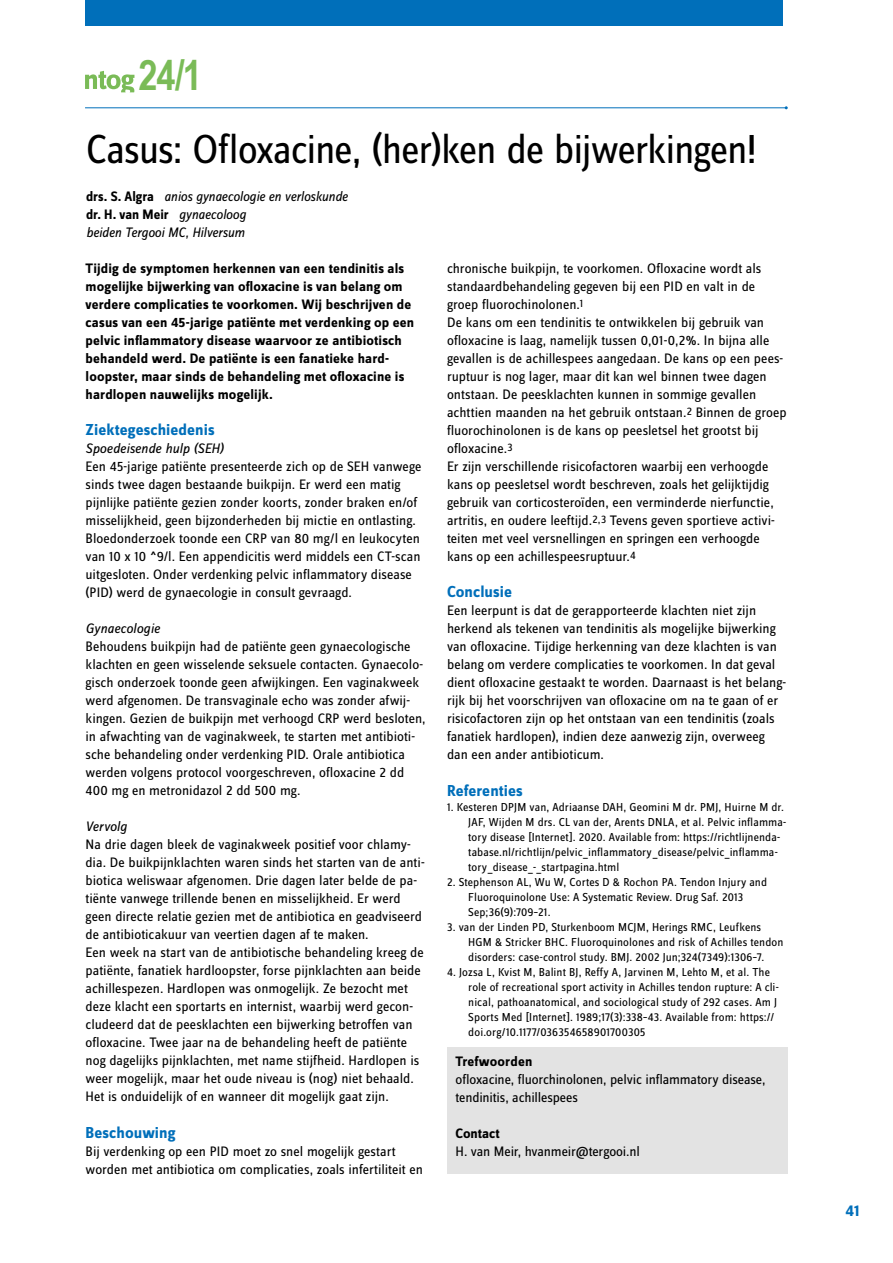
<style>
.page{position:relative;width:893px;height:1263px;background:#fff}
.page>*{position:absolute;margin:0;border:0;box-sizing:border-box;transform-origin:0 0}
.t1{font:42px "Zine Sans Dis";letter-spacing:-.025em;color:#000}
.t2{font:700 42px "Arial Narrow";color:#7abb57}
.t3{font:700 16.5px "Zine Sans Dis";letter-spacing:.005em;color:#006fba}
.t4{font:14.25px/18px "Zine Sans Dis";color:#000}
.t5{font:700 14.25px/18px "Zine Sans Dis";letter-spacing:.01em;color:#000}
.t6{font:italic 14.25px/18px "Zine Sans Dis";letter-spacing:-.01em;color:#000}
.t7{font:12px/15px "Zine Sans Dis";letter-spacing:.005em;color:#000}
.s1{font-weight:700;font-style:normal}
</style>
<div class="page">
<div style="left:85px;top:0;width:697px;height:26px;background:#006fba"></div>
<svg style="left:85px;top:71px;width:49px;height:21px"></svg>
<hr style="left:85px;top:107px;width:701px;height:1px;background:#006fba">
<div style="left:447px;top:1047px;width:341px;height:126px;background:#e3e3e3"></div>
<h1 class="t2" style="left:139px;top:43px;width:65px">24/1</h1>
<h1 class="t1" style="left:86px;top:129px;width:673px">Casus: Ofloxacine, (her)ken de bijwerkingen!</h1>
<p class="t6" style="left:86px;top:188px;width:263px"><span class="s1">drs. S. Algra</span> anios gynaecologie en verloskunde <span class="s1">dr. H. van Meir</span> gynaecoloog<br>beiden Tergooi MC, Hilversum</p>
<p class="t5" style="left:86px;top:260px;width:330px">Tijdig de symptomen herkennen van een tendinitis als mogelijke bijwerking van ofloxacine is van belang om verdere complicaties te voorkomen. Wij beschrijven de casus van een 45-jarige patiënte met verdenking op een pelvic inflammatory disease waarvoor ze antibiotisch behandeld werd. De patiënte is een fanatieke hard&shy;loopster, maar sinds de behandeling met ofloxacine is hardlopen nauwelijks mogelijk.</p>
<p class="t3" style="left:86px;top:422px;width:131px">Ziektegeschiedenis</p>
<p class="t6" style="left:86px;top:440px;width:140px">Spoedeisende hulp (SEH)</p>
<p class="t4" style="left:86px;top:458px;width:337px">Een 45-jarige patiënte presenteerde zich op de SEH vanwege sinds twee dagen bestaande buikpijn. Er werd een matig pijnlijke patiënte gezien zonder koorts, zonder braken en/of misselijkheid, geen bijzonderheden bij mictie en ontlasting.<br>Bloedonderzoek toonde een CRP van 80 mg/l en leukocyten van 10 x 10 ^9/l. Een appendicitis werd middels een CT-scan uitgesloten. Onder verdenking pelvic inflammatory disease (PID) werd de gynaecologie in consult gevraagd.</p>
<p class="t6" style="left:86px;top:620px;width:76px">Gynaecologie</p>
<p class="t4" style="left:86px;top:638px;width:342px">Behoudens buikpijn had de patiënte geen gynaecologische klachten en geen wisselende seksuele contacten. Gynaecolo&shy;gisch onderzoek toonde geen afwijkingen. Een vaginakweek werd afgenomen. De transvaginale echo was zonder afwij&shy;kingen. Gezien de buikpijn met verhoogd CRP werd besloten, in afwachting van de vaginakweek, te starten met antibioti&shy;sche behandeling onder verdenking PID. Orale antibiotica werden volgens protocol voorgeschreven, ofloxacine 2 dd 400 mg en metronidazol 2 dd 500 mg.</p>
<p class="t6" style="left:86px;top:818px;width:43px">Vervolg</p>
<p class="t4" style="left:86px;top:836px;width:341px">Na drie dagen bleek de vaginakweek positief voor chlamy&shy;dia. De buikpijnklachten waren sinds het starten van de anti&shy;biotica weliswaar afgenomen. Drie dagen later belde de pa&shy;tiënte vanwege trillende benen en misselijkheid. Er werd geen directe relatie gezien met de antibiotica en geadviseerd de antibioticakuur van veertien dagen af te maken.<br>Een week na start van de antibiotische behandeling kreeg de patiënte, fanatiek hardloopster, forse pijnklachten aan beide achillespezen. Hardlopen was onmogelijk. Ze bezocht met deze klacht een sportarts en internist, waarbij werd gecon&shy;cludeerd dat de peesklachten een bijwerking betroffen van ofloxacine. Twee jaar na de behandeling heeft de patiënte nog dagelijks pijnklachten, met name stijfheid. Hardlopen is weer mogelijk, maar het oude niveau is (nog) niet behaald.<br>Het is onduidelijk of en wanneer dit mogelijk gaat zijn.</p>
<p class="t3" style="left:86px;top:1124px;width:91px">Beschouwing</p>
<p class="t4" style="left:86px;top:1142px;width:339px">Bij verdenking op een PID moet zo snel mogelijk gestart worden met antibiotica om complicaties, zoals infertiliteit en</p>
<p class="t4" style="left:447px;top:260px;width:341px">chronische buikpijn, te voorkomen. Ofloxacine wordt als standaardbehandeling gegeven bij een PID en valt in de groep fluorochinolonen.<sup>1<br></sup>De kans om een tendinitis te ontwikkelen bij gebruik van ofloxacine is laag, namelijk tussen 0,01-0,2%. In bijna alle gevallen is de achillespees aangedaan. De kans op een pees&shy;ruptuur is nog lager, maar dit kan wel binnen twee dagen ontstaan. De peesklachten kunnen in sommige gevallen achttien maanden na het gebruik ontstaan.<sup>2</sup> Binnen de groep fluorochinolonen is de kans op peesletsel het grootst bij ofloxacine.<sup>3<br></sup>Er zijn verschillende risicofactoren waarbij een verhoogde kans op peesletsel wordt beschreven, zoals het gelijktijdig gebruik van corticosteroïden, een verminderde nierfunctie, artritis, en oudere leeftijd.<sup>2,3</sup> Tevens geven sportieve activi&shy;teiten met veel versnellingen en springen een verhoogde kans op een achillespeesruptuur.<sup>4</sup></p>
<p class="t3" style="left:447px;top:584px;width:67px">Conclusie</p>
<p class="t4" style="left:447px;top:602px;width:341px">Een leerpunt is dat de gerapporteerde klachten niet zijn herkend als tekenen van tendinitis als mogelijke bijwerking van ofloxacine. Tijdige herkenning van deze klachten is van belang om verdere complicaties te voorkomen. In dat geval dient ofloxacine gestaakt te worden. Daarnaast is het belang&shy;rijk bij het voorschrijven van ofloxacine om na te gaan of er risicofactoren zijn op het ontstaan van een tendinitis (zoals fanatiek hardlopen), indien deze aanwezig zijn, overweeg dan een ander antibioticum.</p>
<p class="t3" style="left:447px;top:782px;width:77px">Referenties</p>
<p class="t7" style="left:468px;top:799px;width:319px;text-indent:-21px">1. Kesteren DPJM van, Adriaanse DAH, Geomini M dr. PMJ, Huirne M dr.<br>JAF, Wijden M drs. CL van der, Arents DNLA, et al. Pelvic inflamma&shy;tory disease [Internet]. 2020. Available from: https://richtlijnenda&shy;tabase.nl/richtlijn/pelvic_inflammatory_disease/pelvic_inflamma&shy;tory_disease_-_startpagina.html</p>
<p class="t7" style="left:468px;top:874px;width:300px;text-indent:-21px">2. Stephenson AL, Wu W, Cortes D &amp; Rochon PA. Tendon Injury and<br>Fluoroquinolone Use: A Systematic Review. Drug Saf. 2013<br>Sep;36(9):709–21.</p>
<p class="t7" style="left:468px;top:919px;width:317px;text-indent:-21px">3. van der Linden PD, Sturkenboom MCJM, Herings RMC, Leufkens<br>HGM &amp; Stricker BHC. Fluoroquinolones and risk of Achilles tendon disorders: case-control study. BMJ. 2002 Jun;324(7349):1306–7.</p>
<p class="t7" style="left:468px;top:964px;width:312px;text-indent:-21px">4. Jozsa L, Kvist M, Balint BJ, Reffy A, Jarvinen M, Lehto M, et al. The role of recreational sport activity in Achilles tendon rupture: A cli&shy;nical, pathoanatomical, and sociological study of 292 cases. Am J Sports Med [Internet]. 1989;17(3):338–43. Available from: https:// doi.org/10.1177/036354658901700305</p>
<p class="t5" style="left:455px;top:1052px;width:78px">Trefwoorden</p>
<p class="t4" style="left:455px;top:1070px;width:312px">ofloxacine, fluorchinolonen, pelvic inflammatory disease, tendinitis, achillespees</p>
<p class="t5" style="left:455px;top:1124px;width:46px">Contact</p>
<p class="t4" style="left:455px;top:1142px;width:186px">H. van Meir, hvanmeir@tergooi.nl</p>
<p class="t3" style="left:846px;top:1202px;width:15px">41</p>
</div>
